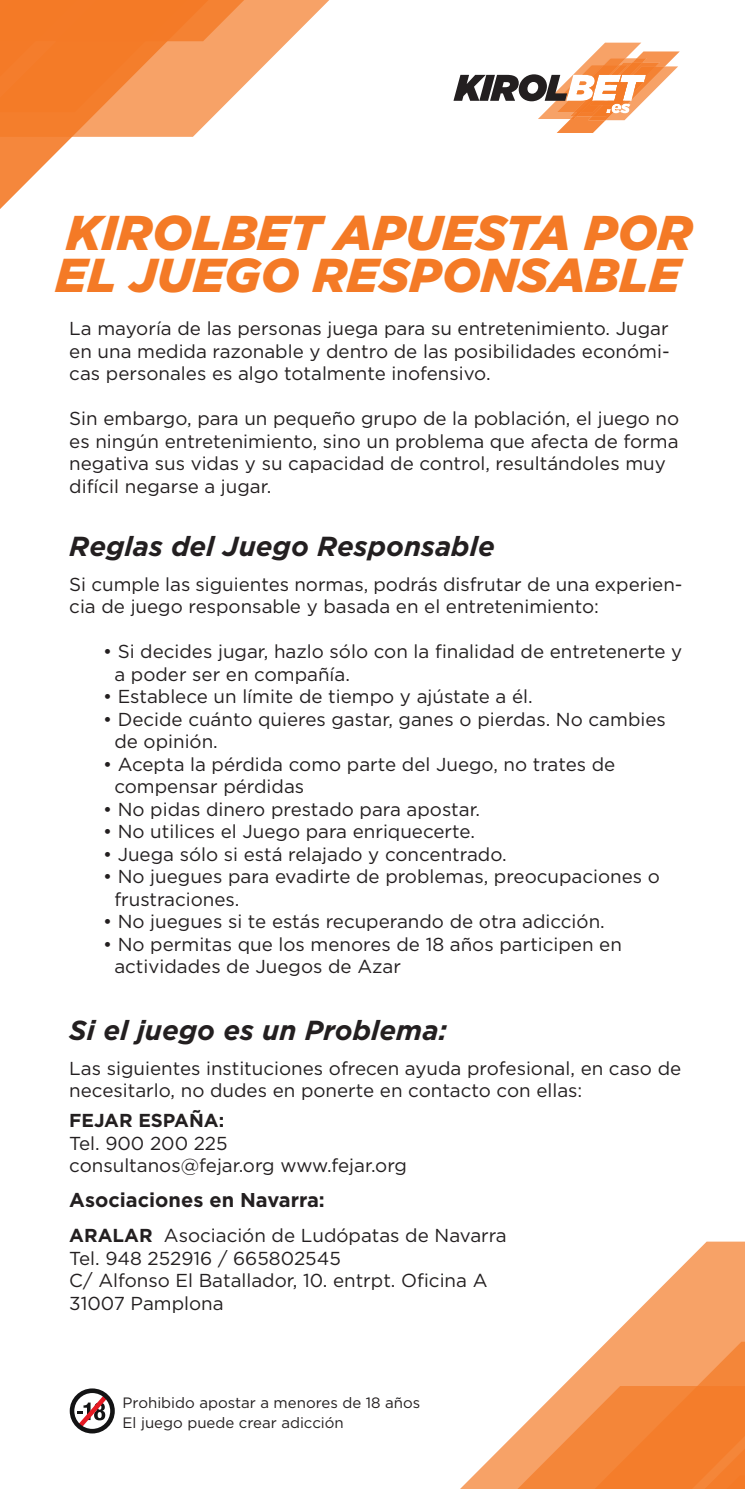
<style>
.page{position:relative;width:745px;height:1489px;background:#fff}
.page>*{position:absolute;margin:0;border:0;box-sizing:border-box;transform-origin:0 0}
.t1{font:italic 900 48.75px "Gotham";color:#f47a26}
.t2{font:italic 900 47.5px "Gotham";color:#f47a26}
.t3{font:italic 700 27.5px "Gotham";color:#231f20}
.t4{font:700 20px "Gotham";color:#231f20}
.t5{font:18.75px/22.5px "Gotham";color:#231f20}
.t6{font:700 18.75px "Gotham";color:#231f20}
.t7{font:15px/20px "Gotham";color:#231f20}
.s1{font-weight:700}
</style>
<div class="page">
<svg style="left:70px;top:1388px;width:45px;height:45px"></svg>
<svg style="left:0;top:133px;width:197px;height:76px"></svg>
<svg style="left:0;top:0;width:679px;height:133px"></svg>
<svg style="left:651px;top:1241px;width:93px;height:56px;fill:#f7a267"></svg>
<svg style="left:607px;top:1297px;width:137px;height:44px"></svg>
<svg style="left:461px;top:1341px;width:283px;height:147px"></svg>
<h1 class="t1" style="left:66px;top:199px;width:627px">KIROLBET APUESTA POR</h1>
<h2 class="t2" style="left:56px;top:243px;width:626px">EL JUEGO RESPONSABLE</h2>
<p class="t5" style="left:69px;top:317px;width:601px;text-align:justify">La mayoría de las personas juega para su entretenimiento. Jugar en una medida razonable y dentro de las posibilidades económi&shy;cas personales es algo totalmente inofensivo.</p>
<p class="t5" style="left:69px;top:407px;width:611px">Sin embargo, para un pequeño grupo de la población, el juego no es ningún entretenimiento, sino un problema que afecta de forma negativa sus vidas y su capacidad de control, resultándoles muy difícil negarse a jugar.</p>
<h3 class="t3" style="left:69px;top:528px;width:427px">Reglas del Juego Responsable</h3>
<p class="t5" style="left:69px;top:572px;width:614px">Si cumple las siguientes normas, podrás disfrutar de una experien&shy;cia de juego responsable y basada en el entretenimiento:</p>
<p class="t5" style="left:114px;top:640px;width:569px;text-indent:-11px">• Si decides jugar, hazlo sólo con la finalidad de entretenerte y a poder ser en compañía.</p>
<p class="t5" style="left:103px;top:685px;width:431px">• Establece un límite de tiempo y ajústate a él.</p>
<p class="t5" style="left:114px;top:707px;width:552px;text-indent:-11px">• Decide cuánto quieres gastar, ganes o pierdas. No cambies de opinión.</p>
<p class="t5" style="left:114px;top:752px;width:502px;text-indent:-11px">• Acepta la pérdida como parte del Juego, no trates de compensar pérdidas</p>
<p class="t5" style="left:103px;top:797px;width:378px">• No pidas dinero prestado para apostar.</p>
<p class="t5" style="left:103px;top:820px;width:373px">• No utilices el Juego para enriquecerte.</p>
<p class="t5" style="left:103px;top:842px;width:405px">• Juega sólo si está relajado y concentrado.</p>
<p class="t5" style="left:114px;top:865px;width:546px;text-indent:-11px">• No juegues para evadirte de problemas, preocupaciones o frustraciones.</p>
<p class="t5" style="left:103px;top:910px;width:503px">• No juegues si te estás recuperando de otra adicción.</p>
<p class="t5" style="left:114px;top:932px;width:508px;text-indent:-11px">• No permitas que los menores de 18 años participen en actividades de Juegos de Azar</p>
<h3 class="t3" style="left:69px;top:1011px;width:379px">Si el juego es un Problema:</h3>
<p class="t5" style="left:69px;top:1056px;width:613px">Las siguientes instituciones ofrecen ayuda profesional, en caso de necesitarlo, no dudes en ponerte en contacto con ellas:</p>
<p class="t6" style="left:69px;top:1107px;width:156px">FEJAR ESPAÑA:</p>
<p class="t5" style="left:69px;top:1131px;width:339px">Tel. 900 200 225 consultanos@fejar.org www.fejar.org</p>
<p class="t4" style="left:69px;top:1186px;width:257px">Asociaciones en Navarra:</p>
<p class="t5" style="left:69px;top:1223px;width:439px"><span class="s1">ARALAR</span> Asociación de Ludópatas de Navarra Tel. 948 252916 / 665802545<br>C/ Alfonso El Batallador, 10. entrpt. Oficina A 31007 Pamplona</p>
<p class="t7" style="left:122px;top:1391px;width:299px">Prohibido apostar a menores de 18 años<br>El juego puede crear adicción</p>
</div>
